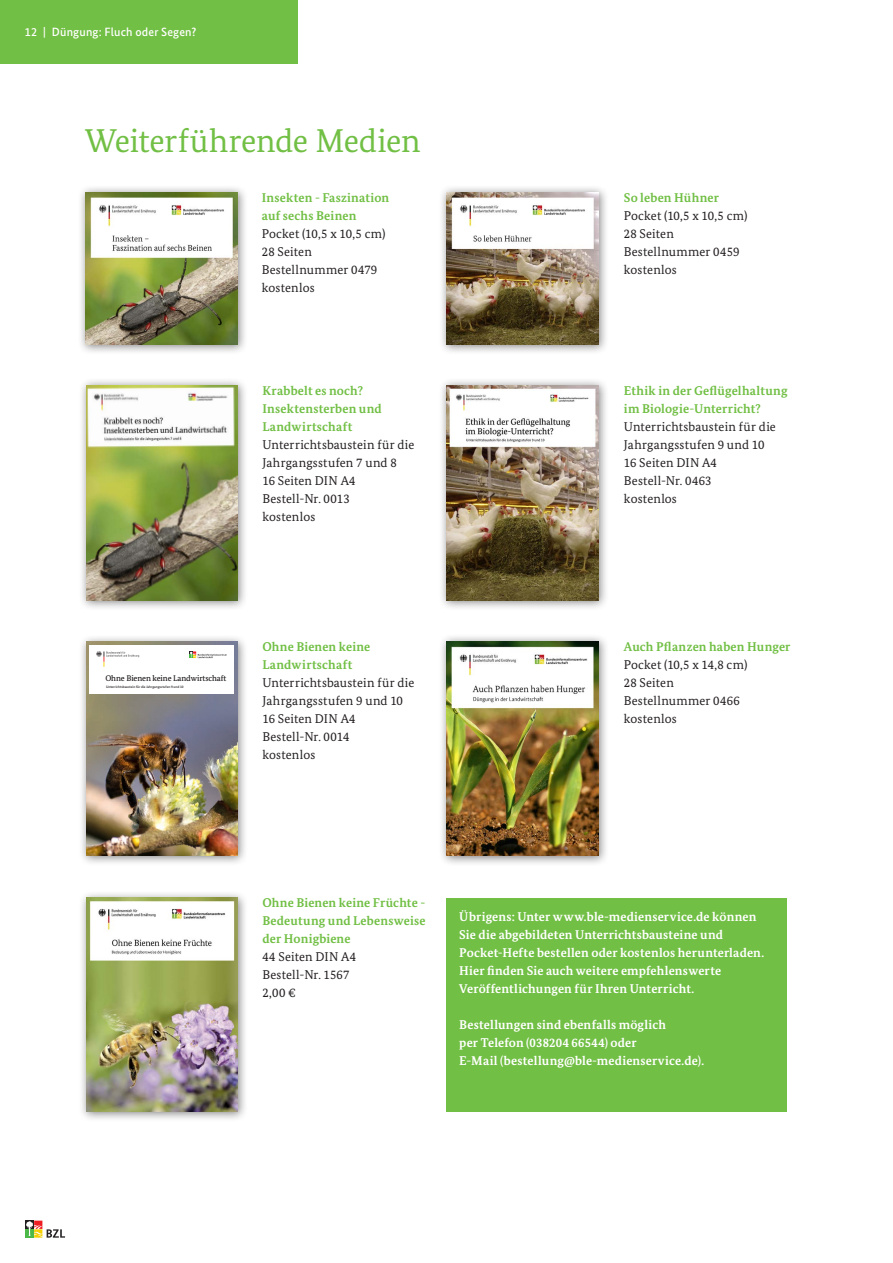
<style>
.page{position:relative;width:893px;height:1263px;background:#fff}
.page>*{position:absolute;margin:0;border:0;box-sizing:border-box;transform-origin:0 0}
.t1{font:33px "Bundes Serif";letter-spacing:-.01em;color:#71bf44}
.t2{font:12.75px/18px "Bundes Serif";letter-spacing:.01em;color:#231f20}
.t3{font:700 12.75px/18px "Bundes Serif";letter-spacing:.01em;color:#fff}
.t4{font:700 12.75px/18px "Bundes Serif";letter-spacing:.01em;color:#71bf44}
.t5{font:500 12px "Bundes Sans";letter-spacing:.015em;color:#fff}
.t6{font:500 8.25px "Bundes Serif";letter-spacing:-.01em;color:#231f20}
.t7{font:500 3.6px "Bundes Sans";color:#231f20}
.s1{font-weight:400;color:#231f20}
</style>
<div class="page">
<svg style="left:25px;top:1220px;width:40px;height:17px"></svg>
<div style="left:0;top:0;width:298px;height:64px;background:#71bf44"></div>
<div style="left:78px;top:185px;width:170px;height:170px;background:#231f20;opacity:.55"></div>
<img style="left:85px;top:192px;width:152px;height:152px">
<div style="left:439px;top:185px;width:171px;height:170px;background:#231f20;opacity:.55"></div>
<img style="left:446px;top:192px;width:153px;height:152px">
<div style="left:439px;top:634px;width:171px;height:232px;background:#231f20;opacity:.55"></div>
<img style="left:446px;top:641px;width:153px;height:215px">
<div style="left:439px;top:378px;width:170px;height:233px;background:#231f20;opacity:.55"></div>
<img style="left:447px;top:385px;width:152px;height:215px">
<div style="left:79px;top:378px;width:169px;height:233px;background:#231f20;opacity:.55"></div>
<img style="left:86px;top:385px;width:152px;height:215px">
<div style="left:79px;top:634px;width:169px;height:233px;background:#231f20;opacity:.55"></div>
<img style="left:86px;top:642px;width:152px;height:214px">
<div style="left:90px;top:645px;width:144px;height:49px;background:#fff"></div>
<svg style="left:96px;top:651px;width:43px;height:16px"></svg>
<svg style="left:190px;top:651px;width:37px;height:7px"></svg>
<div style="left:79px;top:890px;width:169px;height:232px;background:#231f20;opacity:.55"></div>
<img style="left:86px;top:898px;width:151px;height:214px">
<div style="left:446px;top:898px;width:341px;height:214px;background:#71bf44"></div>
<p class="t5" style="left:25px;top:24px;width:173px">12 | Düngung: Fluch oder Segen?</p>
<h1 class="t1" style="left:85px;top:120px;width:337px">Weiterführende Medien</h1>
<p class="t4" style="left:262px;top:188px;width:129px">Insekten - Faszination auf sechs Beinen</p>
<p class="t2" style="left:262px;top:224px;width:125px">Pocket (10,5 x 10,5 cm)<br>28 Seiten</p>
<p class="t2" style="left:262px;top:260px;width:117px">Bestellnummer 0479 kostenlos</p>
<p class="t4" style="left:262px;top:382px;width:121px">Krabbelt es noch?<br>Insektensterben und<br>Landwirtschaft</p>
<p class="t2" style="left:262px;top:436px;width:153px">Unterrichtsbaustein für die<br>Jahrgangsstufen 7 und 8<br>16 Seiten DIN A4</p>
<p class="t2" style="left:262px;top:490px;width:89px">Bestell-Nr. 0013</p>
<p class="t2" style="left:262px;top:508px;width:54px">kostenlos</p>
<p class="t6" style="left:105px;top:673px;width:123px">Ohne Bienen keine Landwirtschaft</p>
<p class="t7" style="left:106px;top:684px;width:79px">Unterrichtsbaustein für die Jahrgangsstufen 9 und 10</p>
<p class="t4" style="left:262px;top:638px;width:110px">Ohne Bienen keine<br>Landwirtschaft</p>
<p class="t2" style="left:262px;top:674px;width:153px">Unterrichtsbaustein für die<br>Jahrgangsstufen 9 und 10<br>16 Seiten DIN A4</p>
<p class="t2" style="left:262px;top:728px;width:88px">Bestell-Nr. 0014</p>
<p class="t2" style="left:262px;top:746px;width:54px">kostenlos</p>
<p class="t4" style="left:624px;top:188px;width:97px">So leben Hühner</p>
<p class="t2" style="left:624px;top:206px;width:125px">Pocket (10,5 x 10,5 cm)<br>28 Seiten</p>
<p class="t2" style="left:624px;top:242px;width:117px">Bestellnummer 0459</p>
<p class="t2" style="left:624px;top:260px;width:54px">kostenlos</p>
<p class="t4" style="left:624px;top:382px;width:165px">Ethik in der Geflügelhaltung im Biologie-Unterricht?</p>
<p class="t2" style="left:624px;top:418px;width:153px">Unterrichtsbaustein für die<br>Jahrgangsstufen 9 und 10<br>16 Seiten DIN A4</p>
<p class="t2" style="left:624px;top:472px;width:89px">Bestell-Nr. 0463</p>
<p class="t2" style="left:624px;top:490px;width:54px">kostenlos</p>
<p class="t4" style="left:624px;top:638px;width:168px">Auch Pflanzen haben Hunger</p>
<p class="t2" style="left:624px;top:656px;width:125px">Pocket (10,5 x 14,8 cm)<br>28 Seiten</p>
<p class="t2" style="left:624px;top:692px;width:118px">Bestellnummer 0466</p>
<p class="t2" style="left:624px;top:710px;width:54px">kostenlos</p>
<p class="t4" style="left:262px;top:894px;width:165px">Ohne Bienen keine Früchte -<br>Bedeutung und Lebensweise der Honigbiene<br><span class="s1">44 Seiten DIN A4</span></p>
<p class="t2" style="left:262px;top:966px;width:89px">Bestell-Nr. 1567</p>
<p class="t2" style="left:262px;top:984px;width:35px">2,00 €</p>
<p class="t3" style="left:459px;top:907px;width:306px">Übrigens: Unter www.ble-medienservice.de können Sie die abgebildeten Unterrichtsbausteine und Pocket-Hefte bestellen oder kostenlos herunterladen.<br>Hier finden Sie auch weitere empfehlenswerte Veröffentlichungen für Ihren Unterricht.</p>
<p class="t3" style="left:459px;top:1015px;width:246px">Bestellungen sind ebenfalls möglich<br>per Telefon (038204 66544) oder<br>E-Mail (bestellung@ble-medienservice.de).</p>
</div>
